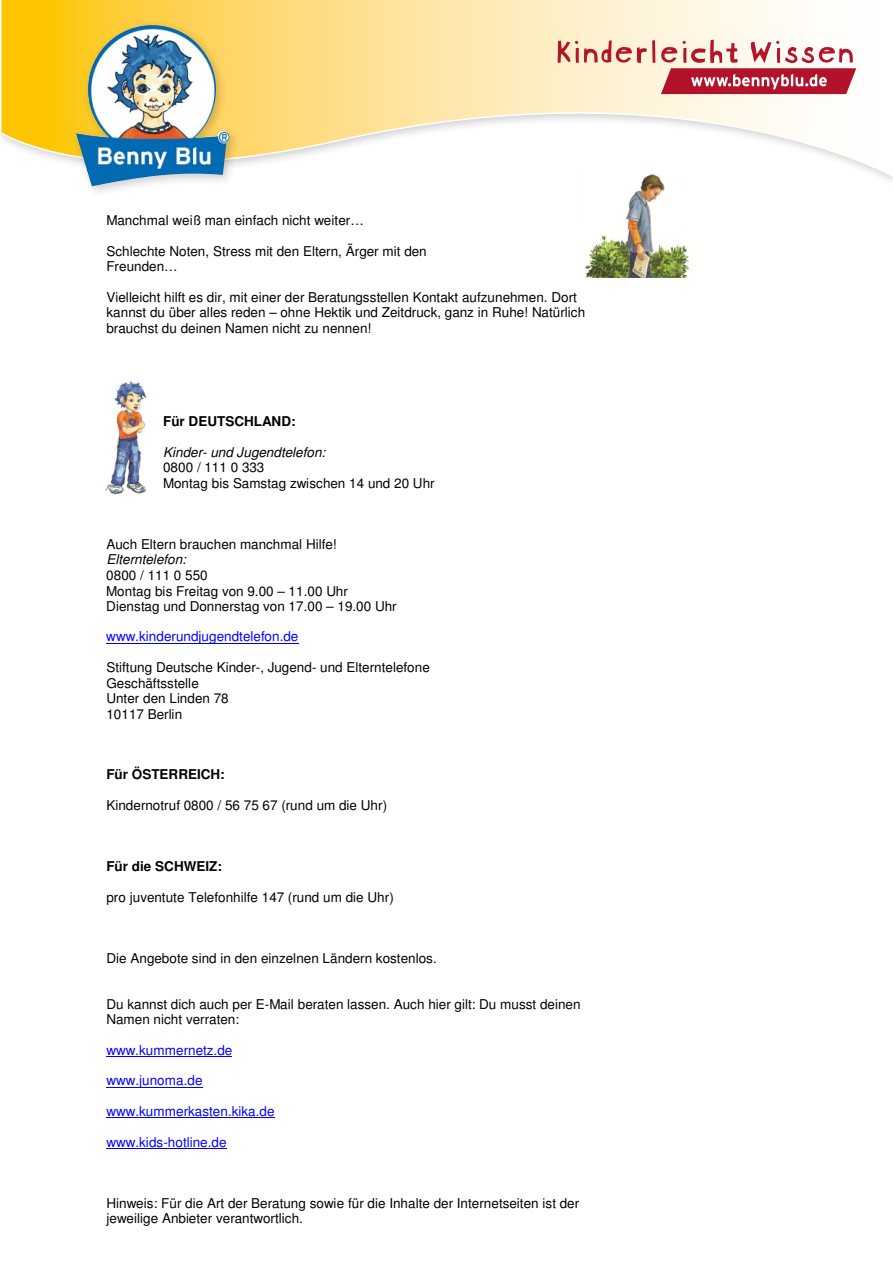
<style>
.page{position:relative;width:893px;height:1263px;background:#fff}
.page>*{position:absolute;margin:0;border:0;box-sizing:border-box;transform-origin:0 0}
.t1{font:13.5px/15.6px "Helvetica";letter-spacing:.005em;color:#000}
.t2{font:13.5px "Helvetica";letter-spacing:.005em;color:#00f}
.t3{font:700 13.5px "Helvetica";color:#000}
.t4{font:italic 13.5px "Helvetica";letter-spacing:.005em;color:#000}
</style>
<div class="page">
<img style="left:584px;top:195px;width:106px;height:82px">
<hr style="left:106px;top:643px;width:193px;height:1px;background:#00f">
<hr style="left:106px;top:1056px;width:126px;height:1px;background:#00f">
<hr style="left:106px;top:1087px;width:96px;height:1px;background:#00f">
<hr style="left:106px;top:1117px;width:168px;height:1px;background:#00f">
<hr style="left:106px;top:1148px;width:120px;height:1px;background:#00f">
<img style="left:105px;top:381px;width:42px;height:113px">
<svg style="left:0;top:0;width:893px;height:195px"></svg>
<div style="left:69px;top:19px;width:171px;height:178px;background:#000;opacity:.2"></div>
<img style="left:76px;top:25px;width:154px;height:161px">
<svg style="left:558px;top:40px;width:298px;height:54px"></svg>
<p class="t1" style="left:106px;top:213px;width:259px">Manchmal weiß man einfach nicht weiter…</p>
<p class="t1" style="left:106px;top:243px;width:322px">Schlechte Noten, Stress mit den Eltern, Ärger mit den<br>Freunden…</p>
<p class="t1" style="left:106px;top:290px;width:480px">Vielleicht hilft es dir, mit einer der Beratungsstellen Kontakt aufzunehmen. Dort kannst du über alles reden – ohne Hektik und Zeitdruck, ganz in Ruhe! Natürlich brauchst du deinen Namen nicht zu nennen!</p>
<p class="t3" style="left:163px;top:413px;width:134px">Für DEUTSCHLAND:</p>
<p class="t4" style="left:163px;top:447px;width:164px">Kinder- und Jugendtelefon:</p>
<p class="t1" style="left:163px;top:460px;width:273px">0800 / 111 0 333<br>Montag bis Samstag zwischen 14 und 20 Uhr</p>
<p class="t1" style="left:106px;top:536px;width:232px">Auch Eltern brauchen manchmal Hilfe!</p>
<p class="t4" style="left:106px;top:554px;width:81px">Elterntelefon:</p>
<p class="t1" style="left:106px;top:567px;width:292px">0800 / 111 0 550<br>Montag bis Freitag von 9.00 – 11.00 Uhr<br>Dienstag und Donnerstag von 17.00 – 19.00 Uhr</p>
<p class="t2" style="left:106px;top:629px;width:194px">www.kinderundjugendtelefon.de</p>
<p class="t1" style="left:106px;top:659px;width:325px">Stiftung Deutsche Kinder-, Jugend- und Elterntelefone<br>Geschäftsstelle<br>Unter den Linden 78<br>10117 Berlin</p>
<p class="t3" style="left:106px;top:767px;width:120px">Für ÖSTERREICH:</p>
<p class="t1" style="left:106px;top:798px;width:282px">Kindernotruf 0800 / 56 75 67 (rund um die Uhr)</p>
<p class="t3" style="left:106px;top:858px;width:117px">Für die SCHWEIZ:</p>
<p class="t1" style="left:106px;top:889px;width:289px">pro juventute Telefonhilfe 147 (rund um die Uhr)</p>
<p class="t1" style="left:106px;top:950px;width:332px">Die Angebote sind in den einzelnen Ländern kostenlos.</p>
<p class="t1" style="left:106px;top:996px;width:476px">Du kannst dich auch per E-Mail beraten lassen. Auch hier gilt: Du musst deinen<br>Namen nicht verraten:</p>
<p class="t2" style="left:106px;top:1042px;width:128px">www.kummernetz.de</p>
<p class="t2" style="left:106px;top:1073px;width:98px">www.junoma.de</p>
<p class="t2" style="left:106px;top:1103px;width:170px">www.kummerkasten.kika.de</p>
<p class="t2" style="left:106px;top:1134px;width:122px">www.kids-hotline.de</p>
<p class="t1" style="left:106px;top:1195px;width:474px">Hinweis: Für die Art der Beratung sowie für die Inhalte der Internetseiten ist der jeweilige Anbieter verantwortlich.</p>
</div>
